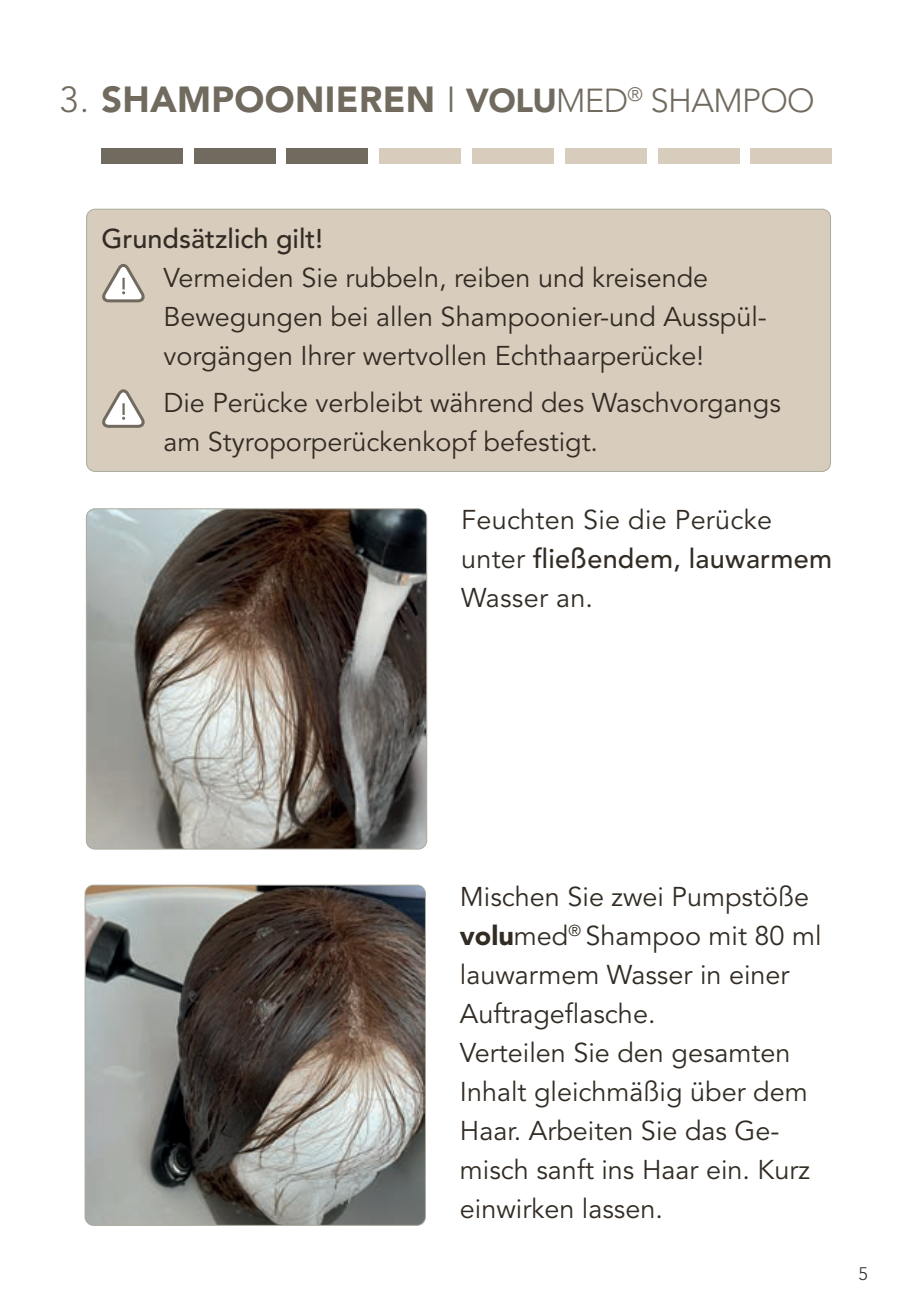
<style>
.page{position:relative;width:919px;height:1310px;background:#fff}
.page>*{position:absolute;margin:0;border:0;box-sizing:border-box;transform-origin:0 0}
.t1{font:900 36px "Avenir LT Std";letter-spacing:.01em;color:#716a5e}
.t2{font:27px/39px "Avenir LT Std";color:#322c24}
.t3{font:500 27px "Avenir LT Std";color:#322c24}
.t4{font:300 18px "Avenir LT Std";color:#322c24}
.s1{font-weight:300}
.s2{font-size:33px}
.s3{font-weight:300;font-size:33px}
.s4{font-weight:500}
.s5{font-weight:900}
</style>
<div class="page">
<div style="left:87px;top:209px;width:743px;height:262px;background:#d8ccbd;border-radius:9px"></div>
<div style="left:86px;top:209px;width:744px;height:263px;border:1px solid #aaab9f;border-radius:9px"></div>
<img style="left:86px;top:510px;width:340px;height:339px">
<div style="left:86px;top:508px;width:341px;height:341px;border:1px solid #aaab9f;border-radius:9px"></div>
<img style="left:85px;top:886px;width:340px;height:339px">
<div style="left:85px;top:884px;width:341px;height:341px;border:1px solid #aaab9f;border-radius:9px"></div>
<svg style="left:102px;top:264px;width:43px;height:39px"></svg>
<svg style="left:102px;top:390px;width:43px;height:38px"></svg>
<div style="left:101px;top:148px;width:81px;height:15px;background:#716a5e"></div>
<div style="left:194px;top:148px;width:81px;height:15px;background:#716a5e"></div>
<div style="left:287px;top:148px;width:81px;height:15px;background:#716a5e"></div>
<div style="left:379px;top:148px;width:82px;height:15px;background:#d8ccbd"></div>
<div style="left:472px;top:148px;width:81px;height:15px;background:#d8ccbd"></div>
<div style="left:565px;top:148px;width:81px;height:15px;background:#d8ccbd"></div>
<div style="left:658px;top:148px;width:81px;height:15px;background:#d8ccbd"></div>
<div style="left:750px;top:148px;width:82px;height:15px;background:#d8ccbd"></div>
<h1 class="t1" style="left:60px;top:78px;width:756px"><span class="s1">3.</span> SHAMPOONIEREN <span class="s1">I</span> <span class="s2">VOLU</span><span class="s3">MED</span><sup>®</sup> <span class="s3">SHAMPOO</span></h1>
<p class="t3" style="left:101px;top:223px;width:223px">Grundsätzlich gilt!</p>
<p class="t2" style="left:163px;top:259px;width:605px">Vermeiden Sie rubbeln, reiben und kreisende<br>Bewegungen bei allen Shampoonier-und Ausspül&shy;vorgängen Ihrer wertvollen Echthaarperücke!</p>
<p class="t2" style="left:163px;top:384px;width:619px">Die Perücke verbleibt während des Waschvorgangs am Styroporperückenkopf befestigt.</p>
<p class="t2" style="left:461px;top:501px;width:372px">Feuchten Sie die Perücke unter <span class="s4">fließendem, lauwarmem<br></span>Wasser an.</p>
<p class="t2" style="left:460px;top:877px;width:363px">Mischen Sie zwei Pumpstöße <span class="s5">volu</span>med<sup>®</sup> Shampoo mit 80 ml lauwarmem Wasser in einer<br>Auftrageflasche.<br>Verteilen Sie den gesamten<br>Inhalt gleichmäßig über dem<br>Haar. Arbeiten Sie das Ge&shy;misch sanft ins Haar ein. Kurz einwirken lassen.</p>
<p class="t4" style="left:858px;top:1263px;width:11px">5</p>
</div>
